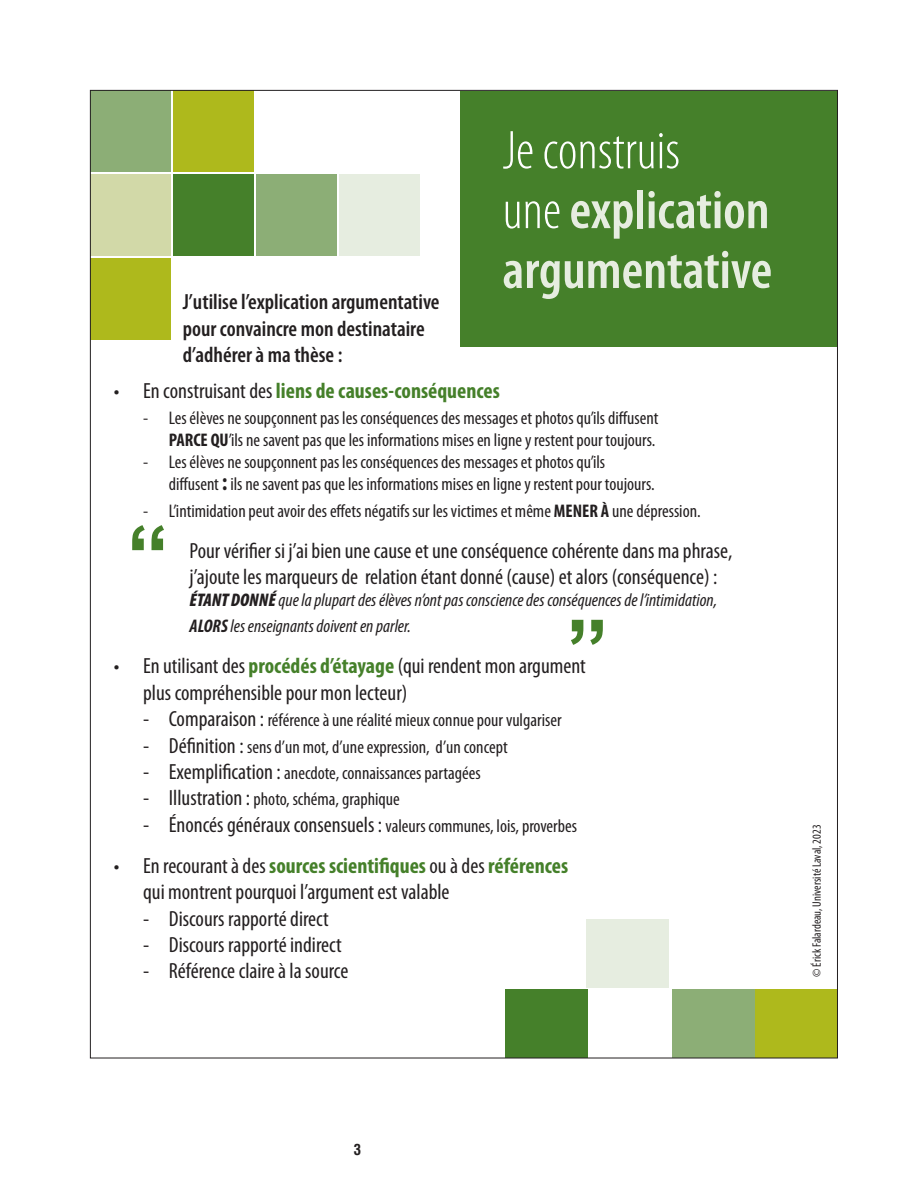
<style>
.page{position:relative;width:918px;height:1188px;background:#fff}
.page>*{position:absolute;margin:0;border:0;box-sizing:border-box;transform-origin:0 0}
.t1{font:700 84.3px "Arial";color:#45802a}
.t2{font:600 condensed 55.05px/59.8px "Myriad Pro";color:#e6ede0}
.t3{font:condensed 22.05px/26.4px "Myriad Pro";color:#231f20}
.t4{font:600 condensed 22.05px/26.4px "Myriad Pro";color:#231f20}
.t5{font:700 condensed 22.05px "Myriad Pro";color:#45802a}
.t6{font:condensed 18.3px/22px "Myriad Pro";color:#231f20;text-align:right}
.t7{font:italic condensed 18.3px/26.4px "Myriad Pro";color:#231f20}
.t8{font:condensed 12.15px "Myriad Pro";color:#231f20}
.s1{font-weight:300;color:#fff}
.s2{font-weight:400;color:#231f20}
.s3{font-weight:700}
.s4{font-weight:700;font-size:24.45px}
.s5{font-weight:900}
.s6{font-weight:700;color:#45802a}
.s7{font-size:22.05px}
</style>
<div class="page">
<hr style="left:0;top:1104px;width:1px;height:84px;background:#e6ede0">
<div style="left:506px;top:989px;width:82px;height:69px;background:#45802a"></div>
<div style="left:586px;top:919px;width:82px;height:69px;background:#e6ede0"></div>
<div style="left:672px;top:989px;width:82px;height:69px;background:#8cae76"></div>
<div style="left:755px;top:989px;width:82px;height:69px;background:#aeb91c"></div>
<div style="left:173px;top:174px;width:81px;height:82px;background:#45802a"></div>
<div style="left:90px;top:90px;width:81px;height:82px;background:#8cae76"></div>
<div style="left:173px;top:90px;width:81px;height:82px;background:#aeb91c"></div>
<div style="left:90px;top:174px;width:81px;height:82px;background:#d2d9a8"></div>
<div style="left:90px;top:258px;width:81px;height:82px;background:#aeb91c"></div>
<div style="left:257px;top:174px;width:80px;height:82px;background:#8cae76"></div>
<div style="left:340px;top:174px;width:80px;height:82px;background:#e6ede0"></div>
<div style="left:460px;top:91px;width:377px;height:256px;background:#45802a"></div>
<p class="t4" style="left:183px;top:288px;width:258px">J’utilise l’explication argumentative pour convaincre mon destinataire d’adhérer à ma thèse :</p>
<h2 class="t2" style="left:503px;top:119px;width:271px"><span class="s1">Je construis une</span>explication argumentative</h2>
<p class="t5" style="left:114px;top:377px;width:388px"><span class="s2">• En construisant des</span> liens de causes-conséquences</p>
<p class="t6" style="left:143px;top:407px;width:517px">- Les élèves ne soupçonnent pas les conséquences des messages et photos qu’ils diffusent<br><span class="s3">PARCE QU</span>’ils ne savent pas que les informations mises en ligne y restent pour toujours.</p>
<p class="t6" style="left:169px;top:451px;width:487px;text-align:left;text-indent:-26px">- Les élèves ne soupçonnent pas les conséquences des messages et photos qu’ils diffusent <span class="s4">:</span> ils ne savent pas que les informations mises en ligne y restent pour toujours.</p>
<p class="t6" style="left:143px;top:499px;width:559px">- L’intimidation peut avoir des effets négatifs sur les victimes et même <span class="s3">MENER À</span> une dépression.</p>
<p class="t3" style="left:190px;top:537px;width:544px">Pour vérifier si j’ai bien une cause et une conséquence cohérente dans ma phrase, j’ajoute les marqueurs de relation étant donné (cause) et alors (conséquence) :</p>
<p class="t7" style="left:190px;top:587px;width:529px"><span class="s5">ÉTANT DONNÉ</span> que la plupart des élèves n’ont pas conscience des conséquences de l’intimidation,<br><span class="s3">ALORS</span> les enseignants doivent en parler.</p>
<p class="t3" style="left:143px;top:653px;width:444px;text-indent:-29px">• En utilisant des <span class="s6">procédés d’étayage</span> (qui rendent mon argument plus compréhensible pour mon lecteur)</p>
<p class="t6" style="left:143px;top:709px;width:420px"><span class="s7">- Comparaison :</span> référence à une réalité mieux connue pour vulgariser</p>
<p class="t6" style="left:143px;top:735px;width:366px"><span class="s7">- Définition :</span> sens d’un mot, d’une expression, d’un concept</p>
<p class="t6" style="left:143px;top:762px;width:339px"><span class="s7">- Exemplification :</span> anecdote, connaissances partagées</p>
<p class="t6" style="left:143px;top:788px;width:258px"><span class="s7">- Illustration :</span> photo, schéma, graphique</p>
<p class="t6" style="left:143px;top:815px;width:435px"><span class="s7">- Énoncés généraux consensuels :</span> valeurs communes, lois, proverbes</p>
<p class="t3" style="left:143px;top:852px;width:427px;text-indent:-29px">• En recourant à des <span class="s6">sources scientifiques</span> ou à des <span class="s6">références </span>qui montrent pourquoi l’argument est valable</p>
<p class="t3" style="left:143px;top:905px;width:187px">- Discours rapporté direct</p>
<p class="t3" style="left:143px;top:931px;width:200px">- Discours rapporté indirect</p>
<p class="t3" style="left:143px;top:958px;width:207px">- Référence claire à la source</p>
<h1 class="t1" style="left:127px;top:509px;width:44px">“</h1>
<h1 class="t1" style="left:567px;top:603px;width:44px">”</h1>
<p class="t8" style="left:810px;top:977px;width:154px;rotate:-90deg">© Érick Falardeau, Université Laval, 2023</p>
</div>
